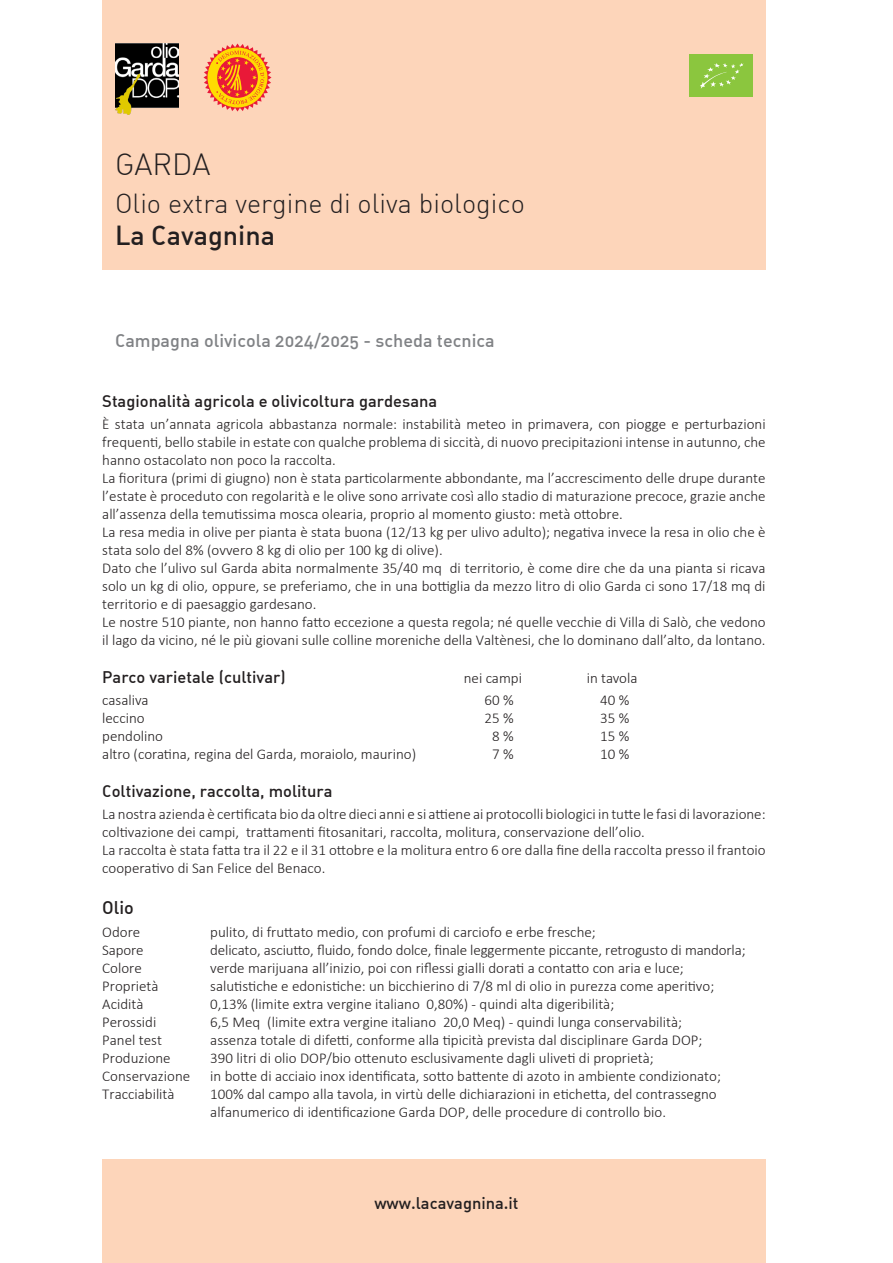
<style>
.page{position:relative;width:893px;height:1263px;background:#fff}
.page>*{position:absolute;margin:0;border:0;box-sizing:border-box;transform-origin:0 0}
.t1{font:300 30px "DIN Alternate";color:#231f20}
.t2{font:300 27px "DIN Alternate";color:#231f20}
.t3{font:500 27px "DIN Alternate";color:#231f20}
.t4{font:500 18px "DIN Alternate";color:#808285}
.titoletto{font:500 18px "DIN Alternate";color:#231f20}
.titoletto-2{font:500 16.5px "DIN Alternate";color:#231f20}
.testo{font:300 15px/18px "Calibri";color:#231f20}
.titoletto-3{font:300 15px "Calibri";color:#231f20}
</style>
<div class="page">
<div style="left:102px;top:1160px;width:664px;height:103px;background:#fdd5ba"></div>
<div style="left:102px;top:0;width:664px;height:270px;background:#fdd5ba"></div>
<img style="left:115px;top:44px;width:64px;height:71px">
<svg style="left:203px;top:44px;width:68px;height:68px"></svg>
<div style="left:689px;top:55px;width:64px;height:42px;background:#8bc63e"></div>
<svg style="left:700px;top:63px;width:44px;height:26px"></svg>
<p class="t1" style="left:115px;top:146px;width:97px">GARDA</p>
<p class="t2" style="left:115px;top:186px;width:411px">Olio extra vergine di oliva biologico</p>
<p class="t3" style="left:115px;top:218px;width:162px">La Cavagnina</p>
<p class="t4" style="left:115px;top:329px;width:381px">Campagna olivicola 2024/2025 - scheda tecnica</p>
<p class="titoletto-2" style="left:102px;top:390px;width:336px">Stagionalità agricola e olivicoltura gardesana</p>
<p class="testo" style="left:102px;top:415px;width:665px;text-align:justify">È stata un’annata agricola abbastanza normale: instabilità meteo in primavera, con piogge e perturbazioni frequenti, bello stabile in estate con qualche problema di siccità, di nuovo precipitazioni intense in autunno, che hanno ostacolato non poco la raccolta.</p>
<p class="testo" style="left:102px;top:469px;width:665px;text-align:justify">La fioritura (primi di giugno) non è stata particolarmente abbondante, ma l’accrescimento delle drupe durante l’estate è proceduto con regolarità e le olive sono arrivate così allo stadio di maturazione precoce, grazie anche all’assenza della temutissima mosca olearia, proprio al momento giusto: metà ottobre.</p>
<p class="testo" style="left:102px;top:523px;width:665px">La resa media in olive per pianta è stata buona (12/13 kg per ulivo adulto); negativa invece la resa in olio che è stata solo del 8% (ovvero 8 kg di olio per 100 kg di olive).</p>
<p class="testo" style="left:102px;top:559px;width:665px;text-align:justify">Dato che l’ulivo sul Garda abita normalmente 35/40 mq di territorio, è come dire che da una pianta si ricava solo un kg di olio, oppure, se preferiamo, che in una bottiglia da mezzo litro di olio Garda ci sono 17/18 mq di territorio e di paesaggio gardesano.</p>
<p class="testo" style="left:102px;top:613px;width:665px">Le nostre 510 piante, non hanno fatto eccezione a questa regola; né quelle vecchie di Villa di Salò, che vedono il lago da vicino, né le più giovani sulle colline moreniche della Valtènesi, che lo dominano dall’alto, da lontano.</p>
<p class="titoletto-2" style="left:102px;top:666px;width:185px">Parco varietale (cultivar)</p>
<p class="titoletto-3" style="left:464px;top:668px;width:60px">nei campi</p>
<p class="titoletto-3" style="left:587px;top:668px;width:52px">in tavola</p>
<p class="testo" style="left:102px;top:691px;width:48px">casaliva</p>
<p class="testo" style="left:485px;top:691px;width:31px">60 %</p>
<p class="testo" style="left:600px;top:691px;width:31px">40 %</p>
<p class="testo" style="left:102px;top:709px;width:44px">leccino</p>
<p class="testo" style="left:485px;top:709px;width:31px">25 %</p>
<p class="testo" style="left:600px;top:709px;width:31px">35 %</p>
<p class="testo" style="left:102px;top:727px;width:62px">pendolino</p>
<p class="testo" style="left:492px;top:727px;width:23px">8 %</p>
<p class="testo" style="left:600px;top:727px;width:31px">15 %</p>
<p class="testo" style="left:102px;top:745px;width:315px">altro (coratina, regina del Garda, moraiolo, maurino)</p>
<p class="testo" style="left:492px;top:745px;width:23px">7 %</p>
<p class="testo" style="left:600px;top:745px;width:31px">10 %</p>
<p class="titoletto-2" style="left:102px;top:780px;width:232px">Coltivazione, raccolta, molitura</p>
<p class="testo" style="left:102px;top:805px;width:665px">La nostra azienda è certificata bio da oltre dieci anni e si attiene ai protocolli biologici in tutte le fasi di lavorazione: coltivazione dei campi, trattamenti fitosanitari, raccolta, molitura, conservazione dell’olio.</p>
<p class="testo" style="left:102px;top:841px;width:665px">La raccolta è stata fatta tra il 22 e il 31 ottobre e la molitura entro 6 ore dalla fine della raccolta presso il frantoio cooperativo di San Felice del Benaco.</p>
<p class="titoletto" style="left:102px;top:896px;width:33px">Olio</p>
<p class="testo" style="left:102px;top:922px;width:40px">Odore</p>
<p class="testo" style="left:210px;top:922px;width:387px">pulito, di fruttato medio, con profumi di carciofo e erbe fresche;</p>
<p class="testo" style="left:102px;top:940px;width:43px">Sapore</p>
<p class="testo" style="left:210px;top:940px;width:537px">delicato, asciutto, fluido, fondo dolce, finale leggermente piccante, retrogusto di mandorla;</p>
<p class="testo" style="left:102px;top:958px;width:41px">Colore</p>
<p class="testo" style="left:210px;top:958px;width:475px">verde marijuana all’inizio, poi con riflessi gialli dorati a contatto con aria e luce;</p>
<p class="testo" style="left:102px;top:976px;width:58px">Proprietà</p>
<p class="testo" style="left:210px;top:976px;width:506px">salutistiche e edonistiche: un bicchierino di 7/8 ml di olio in purezza come aperitivo;</p>
<p class="testo" style="left:102px;top:994px;width:43px">Acidità</p>
<p class="testo" style="left:210px;top:994px;width:405px">0,13% (limite extra vergine italiano 0,80%) - quindi alta digeribilità;</p>
<p class="testo" style="left:102px;top:1012px;width:56px">Perossidi</p>
<p class="testo" style="left:210px;top:1012px;width:473px">6,5 Meq (limite extra vergine italiano 20,0 Meq) - quindi lunga conservabilità;</p>
<p class="testo" style="left:102px;top:1030px;width:61px">Panel test</p>
<p class="testo" style="left:210px;top:1030px;width:494px">assenza totale di difetti, conforme alla tipicità prevista dal disciplinare Garda DOP;</p>
<p class="testo" style="left:102px;top:1048px;width:70px">Produzione</p>
<p class="testo" style="left:210px;top:1048px;width:445px">390 litri di olio DOP/bio ottenuto esclusivamente dagli uliveti di proprietà;</p>
<p class="testo" style="left:102px;top:1066px;width:89px">Conservazione</p>
<p class="testo" style="left:210px;top:1066px;width:512px">in botte di acciaio inox identificata, sotto battente di azoto in ambiente condizionato;</p>
<p class="testo" style="left:102px;top:1084px;width:74px">Tracciabilità</p>
<p class="testo" style="left:210px;top:1084px;width:508px">100% dal campo alla tavola, in virtù delle dichiarazioni in etichetta, del contrassegno alfanumerico di identificazione Garda DOP, delle procedure di controllo bio.</p>
<p class="titoletto-2" style="left:374px;top:1192px;width:146px">www.lacavagnina.it</p>
</div>
